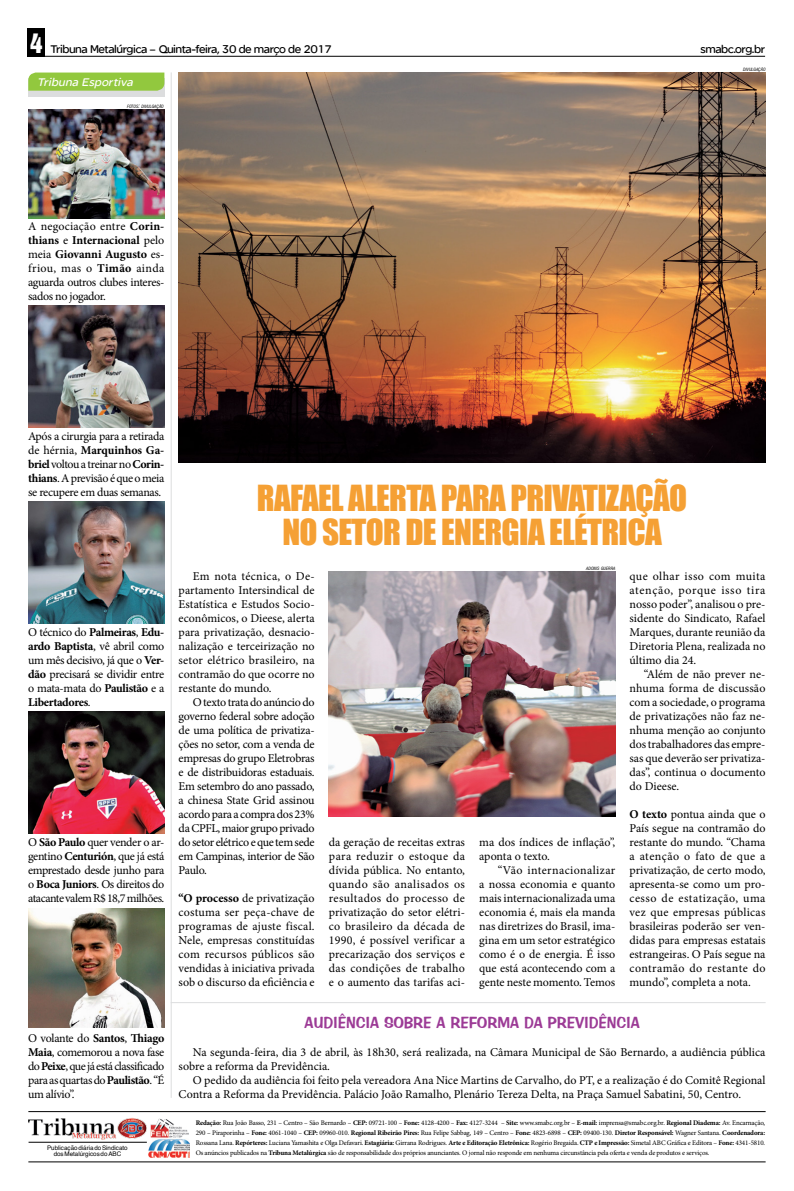
<style>
.page{position:relative;width:794px;height:1191px;background:#fff}
.page>*{position:absolute;margin:0;border:0;box-sizing:border-box;transform-origin:0 0}
.t1{font:33px/34px "Impact";letter-spacing:-.02em;color:#f5a034;text-align:center}
.t2{font:16px "Impress BT";letter-spacing:-.01em;color:#9c3b96}
.t3{font:12px/14px "Minion Pro";color:#000;text-align:justify}
.t4{font:12px "SE Optimist Semi";letter-spacing:-.04em;color:#000}
.t5{font:italic 12px "SE Optimist Semi";color:#fff}
.t6{font:7px/10px "Minion Pro";letter-spacing:-.02em;color:#000;text-align:justify}
.t7{font:6.2px/6.2px "Helvetica";color:#000;text-align:center}
.t8{font:italic condensed 4.4px "Swiss 721 BT";color:#000}
.s1{font-family:"Helvetica Inserat";font-size:25px;color:#fff}
.s2{font-size:6.2px}
.s3{font-weight:700}
</style>
<div class="page">
<div style="left:28px;top:28px;width:17px;height:28px;background:#000"></div>
<hr style="left:28px;top:56px;width:737px;height:1px;background:#000">
<div style="left:28px;top:78px;width:136px;height:18px;background:#dcddde"></div>
<svg style="left:28px;top:73px;width:136px;height:18px;background:#94c842"></svg>
<img style="left:28px;top:109px;width:136px;height:109px">
<img style="left:28px;top:305px;width:136px;height:122px">
<img style="left:28px;top:501px;width:136px;height:122px">
<img style="left:28px;top:711px;width:136px;height:122px">
<img style="left:28px;top:908px;width:136px;height:120px">
<hr style="left:171px;top:72px;width:1px;height:1025px;background:#dcddde">
<hr style="left:171px;top:1002px;width:594px;height:1px;background:#dcddde">
<img style="left:179px;top:72px;width:586px;height:390px">
<img style="left:29px;top:1118px;width:118px;height:22px">
<hr style="left:28px;top:1111px;width:737px;height:1px;background:#000">
<img style="left:148px;top:1139px;width:41px;height:18px">
<hr style="left:28px;top:1161px;width:737px;height:1px;background:#000">
<hr style="left:29px;top:1141px;width:118px;height:1px;background:#000">
<img style="left:151px;top:1118px;width:37px;height:19px">
<img style="left:329px;top:571px;width:286px;height:245px">
<p class="t4" style="left:30px;top:43px;width:303px"><span class="s1">4</span> Tribuna Metalúrgica – Quinta-feira, 30 de março de 2017</p>
<p class="t4" style="left:700px;top:43px;width:66px">smabc.org.br</p>
<p class="t5" style="left:37px;top:76px;width:100px">Tribuna Esportiva</p>
<p class="t8" style="left:127px;top:104px;width:38px">FOTOS<span class="s2">:</span> DIVULGAÇÃO</p>
<p class="t3" style="left:28px;top:219px;width:138px">A negociação entre <span class="s3">Corin&shy;thians</span> e <span class="s3">Internacional</span> pelo meia <span class="s3">Giovanni Augusto</span> es&shy;friou, mas o <span class="s3">Timão</span> ainda aguarda outros clubes interes&shy;sados no jogador.</p>
<p class="t8" style="left:743px;top:67px;width:24px">DIVULGAÇÃO</p>
<p class="t3" style="left:28px;top:429px;width:138px">Após a cirurgia para a retirada de hérnia, <span class="s3">Marquinhos Ga&shy;briel</span> voltou a treinar no <span class="s3">Corin&shy;thians</span>. A previsão é que o meia se recupere em duas semanas.</p>
<p class="t3" style="left:28px;top:625px;width:138px">O técnico do <span class="s3">Palmeiras</span>, <span class="s3">Edu&shy;ardo Baptista</span>, vê abril como um mês decisivo, já que o <span class="s3">Ver&shy;dão</span> precisará se dividir entre o mata-mata do <span class="s3">Paulistão</span> e a <span class="s3">Libertadores</span>.</p>
<p class="t3" style="left:28px;top:835px;width:138px">O <span class="s3">São Paulo</span> quer vender o ar&shy;gentino <span class="s3">Centurión</span>, que já está emprestado desde junho para o <span class="s3">Boca Juniors</span>. Os direitos do atacante valem R$ 18,7 milhões.</p>
<p class="t3" style="left:28px;top:1031px;width:138px">O volante do <span class="s3">Santos</span>, <span class="s3">Thiago Maia</span>, comemorou a nova fase do <span class="s3">Peixe</span>, que já está classificado para as quartas do <span class="s3">Paulistão</span>. “É um alívio”.</p>
<p class="t7" style="left:47px;top:1144px;width:82px">Publicação diária do Sindicato dos Metalúrgicos do ABC</p>
<h1 class="t1" style="left:257px;top:480px;width:432px">RAFAEL ALERTA PARA PRIVATIZAÇÃO<br>NO SETOR DE ENERGIA ELÉTRICA</h1>
<p class="t3" style="left:179px;top:569px;width:138px;text-indent:14px">Em nota técnica, o De&shy;partamento Intersindical de Estatística e Estudos Socio&shy;econômicos, o Dieese, alerta para privatização, desnacio&shy;nalização e terceirização no setor elétrico brasileiro, na contramão do que ocorre no restante do mundo.</p>
<p class="t3" style="left:179px;top:695px;width:138px;text-indent:14px">O texto trata do anúncio do governo federal sobre adoção de uma política de privatiza&shy;ções no setor, com a venda de empresas do grupo Eletrobras e de distribuidoras estaduais.<br>Em setembro do ano passado, a chinesa State Grid assinou acordo para a compra dos 23% da CPFL, maior grupo privado do setor elétrico e que tem sede em Campinas, interior de São Paulo.</p>
<p class="t3" style="left:179px;top:891px;width:138px"><span class="s3">“O processo</span> de privatização costuma ser peça-chave de programas de ajuste fiscal.<br>Nele, empresas constituídas com recursos públicos são vendidas à iniciativa privada sob o discurso da eficiência e</p>
<p class="t8" style="left:586px;top:565px;width:31px">ADONIS GUERRA</p>
<p class="t3" style="left:329px;top:835px;width:138px">da geração de receitas extras para reduzir o estoque da dívida pública. No entanto, quando são analisados os resultados do processo de privatização do setor elétri&shy;co brasileiro da década de 1990, é possível verificar a precarização dos serviços e das condições de trabalho e o aumento das tarifas aci-</p>
<p class="t3" style="left:479px;top:835px;width:138px">ma dos índices de inflação”, aponta o texto.</p>
<p class="t3" style="left:479px;top:863px;width:138px;text-indent:19px">“Vão internacionalizar a nossa economia e quanto mais internacionalizada uma economia é, mais ela manda nas diretrizes do Brasil, ima&shy;gina em um setor estratégico como é o de energia. É isso que está acontecendo com a gente neste momento. Temos</p>
<p class="t3" style="left:629px;top:569px;width:137px">que olhar isso com muita atenção, porque isso tira nosso poder”, analisou o pre&shy;sidente do Sindicato, Rafael Marques, durante reunião da Diretoria Plena, realizada no último dia 24.</p>
<p class="t3" style="left:629px;top:667px;width:137px;text-indent:14px">“Além de não prever ne&shy;nhuma forma de discussão com a sociedade, o programa de privatizações não faz ne&shy;nhuma menção ao conjunto dos trabalhadores das empre&shy;sas que deverão ser privatiza&shy;das”, continua o documento do Dieese.</p>
<p class="t3" style="left:629px;top:807px;width:137px"><span class="s3">O texto</span> pontua ainda que o País segue na contramão do restante do mundo. “Chama a atenção o fato de que a privatização, de certo modo, apresenta-se como um pro&shy;cesso de estatização, uma vez que empresas públicas brasileiras poderão ser ven&shy;didas para empresas estatais estrangeiras. O País segue na contramão do restante do mundo”, completa a nota.</p>
<h2 class="t2" style="left:304px;top:1012px;width:337px">AUDIÊNCIA SOBRE A REFORMA DA PREVIDÊNCIA</h2>
<p class="t3" style="left:179px;top:1045px;width:588px;text-indent:14px">Na segunda-feira, dia 3 de abril, às 18h30, será realizada, na Câmara Municipal de São Bernardo, a audiência pública sobre a reforma da Previdência.</p>
<p class="t3" style="left:179px;top:1073px;width:588px;text-indent:14px">O pedido da audiência foi feito pela vereadora Ana Nice Martins de Carvalho, do PT, e a realização é do Comitê Regional<br>Contra a Reforma da Previdência. Palácio João Ramalho, Plenário Tereza Delta, na Praça Samuel Sabatini, 50, Centro.</p>
<p class="t6" style="left:196px;top:1117px;width:571px"><span class="s3">Redação:</span> Rua João Basso, 231 – Centro – São Bernardo – <span class="s3">CEP:</span> 09721-100 – <span class="s3">Fone:</span> 4128-4200 – <span class="s3">Fax:</span> 4127-3244 – <span class="s3">Site:</span> www.smabc.org.br – <span class="s3">E-mail:</span> imprensa@smabc.org.br. <span class="s3">Regional Diadema:</span> Av. Encarnação, 290 – Piraporinha – <span class="s3">Fone:</span> 4061-1040 – <span class="s3">CEP:</span> 09960-010. <span class="s3">Regional Ribeirão Pires:</span> Rua Felipe Sabbag, 149 – Centro – <span class="s3">Fone:</span> 4823-6898 – <span class="s3">CEP:</span> 09400-130. <span class="s3">Diretor Responsável:</span> Wagner Santana. <span class="s3">Coordenadora:<br></span>Rossana Lana. <span class="s3">Repórteres:</span> Luciana Yamashita e Olga Defavari. <span class="s3">Estagiária:</span> Girrana Rodrigues. <span class="s3">Arte e Editoração Eletrônica:</span> Rogério Bregaida. <span class="s3">CTP e Impressão:</span> Simetal ABC Gráfica e Editora – <span class="s3">Fone:</span> 4341-5810.<br>Os anúncios publicados na <span class="s3">Tribuna Metalúrgica</span> são de responsabilidade dos próprios anunciantes. O jornal não responde em nenhuma circunstância pela oferta e venda de produtos e serviços.</p>
</div>
